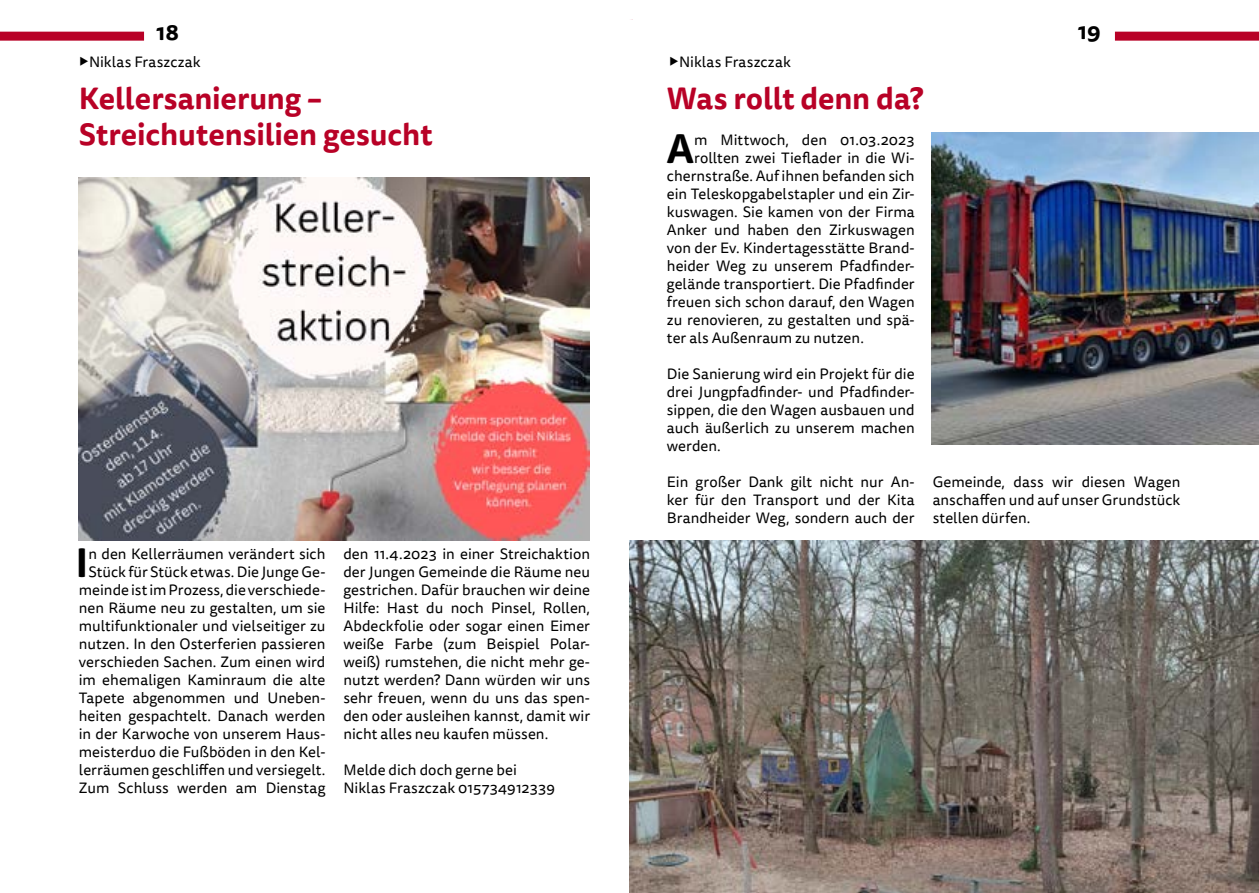
<style>
.page{position:relative;width:1259px;height:893px;background:#fff}
.page>*{position:absolute;margin:0;border:0;box-sizing:border-box;transform-origin:0 0}
.t1{font:700 40.2px "Tisa Sans Pro";color:#000}
.t2{font:700 30px/36px "Tisa Sans Pro";letter-spacing:-.005em;color:#b80126}
.t3{font:700 22.5px "Tisa Sans Pro";color:#000}
.t4{font:15px/18px "Tisa Sans Pro";color:#000;text-align:justify}
.s1{font-family:"Usual"}
</style>
<div class="page">
<div style="left:0;top:32px;width:144px;height:9px;background:#b80126"></div>
<div style="left:1115px;top:32px;width:144px;height:9px;background:#b80126"></div>
<img style="left:78px;top:177px;width:512px;height:363px">
<img style="left:931px;top:133px;width:328px;height:311px">
<img style="left:629px;top:540px;width:630px;height:353px">
<h3 class="t3" style="left:156px;top:15px;width:24px">18</h3>
<h3 class="t3" style="left:1078px;top:14px;width:24px">19</h3>
<p class="t4" style="left:668px;top:53px;width:124px"><span class="s1">▶</span>Niklas Fraszczak</p>
<h2 class="t2" style="left:79px;top:81px;width:355px">Kellersanierung –<br>Streichutensilien gesucht</h2>
<p class="t4" style="left:78px;top:53px;width:124px"><span class="s1">▶</span>Niklas Fraszczak</p>
<h2 class="t2" style="left:667px;top:81px;width:258px">Was rollt denn da?</h2>
<h1 class="t1" style="left:666px;top:120px;width:29px">A</h1>
<p class="t4" style="left:694px;top:132px;width:222px">m Mittwoch, den 01.03.2023</p>
<p class="t4" style="left:694px;top:150px;width:222px">rollten zwei Tieflader in die Wi-</p>
<p class="t4" style="left:667px;top:168px;width:249px">chernstraße. Auf ihnen befanden sich</p>
<p class="t4" style="left:667px;top:186px;width:249px">ein Teleskopgabelstapler und ein Zir-</p>
<p class="t4" style="left:667px;top:204px;width:249px">kuswagen. Sie kamen von der Firma</p>
<p class="t4" style="left:667px;top:222px;width:249px">Anker und haben den Zirkuswagen</p>
<p class="t4" style="left:667px;top:240px;width:249px">von der Ev. Kindertagesstätte Brand-</p>
<p class="t4" style="left:667px;top:258px;width:249px">heider Weg zu unserem Pfadfinder-</p>
<p class="t4" style="left:667px;top:276px;width:249px">gelände transportiert. Die Pfadfinder</p>
<p class="t4" style="left:667px;top:294px;width:249px">freuen sich schon darauf, den Wagen</p>
<p class="t4" style="left:667px;top:312px;width:249px">zu renovieren, zu gestalten und spä-</p>
<p class="t4" style="left:667px;top:330px;width:199px">ter als Außenraum zu nutzen.</p>
<p class="t4" style="left:667px;top:366px;width:249px">Die Sanierung wird ein Projekt für die drei Jungpfadfinder- und Pfadfinder&shy;sippen, die den Wagen ausbauen und auch äußerlich zu unserem machen werden.</p>
<p class="t4" style="left:667px;top:474px;width:249px">Ein großer Dank gilt nicht nur An&shy;ker für den Transport und der Kita Brandheider Weg, sondern auch der</p>
<p class="t4" style="left:932px;top:474px;width:249px">Gemeinde, dass wir diesen Wagen anschaffen und auf unser Grundstück stellen dürfen.</p>
<p class="t4" style="left:79px;top:546px;width:248px;text-align:right">n den Kellerräumen verändert sich Stück für Stück etwas. Die Junge Ge&shy;meinde ist im Prozess, die verschiede&shy;nen Räume neu zu gestalten, um sie multifunktionaler und vielseitiger zu nutzen. In den Osterferien passieren verschieden Sachen. Zum einen wird im ehemaligen Kaminraum die alte Tapete abgenommen und Uneben&shy;heiten gespachtelt. Danach werden in der Karwoche von unserem Haus&shy;meisterduo die Fußböden in den Kel&shy;lerräumen geschliffen und versiegelt.<br>Zum Schluss werden am Dienstag</p>
<p class="t4" style="left:343px;top:546px;width:248px">den 11.4.2023 in einer Streichaktion der Jungen Gemeinde die Räume neu gestrichen. Dafür brauchen wir deine Hilfe: Hast du noch Pinsel, Rollen, Abdeckfolie oder sogar einen Eimer weiße Farbe (zum Beispiel Polar&shy;weiß) rumstehen, die nicht mehr ge&shy;nutzt werden? Dann würden wir uns sehr freuen, wenn du uns das spen&shy;den oder ausleihen kannst, damit wir nicht alles neu kaufen müssen.</p>
<h1 class="t1" style="left:75px;top:534px;width:14px">I</h1>
<p class="t4" style="left:343px;top:762px;width:213px">Melde dich doch gerne bei<br>Niklas Fraszczak 015734912339</p>
</div>
